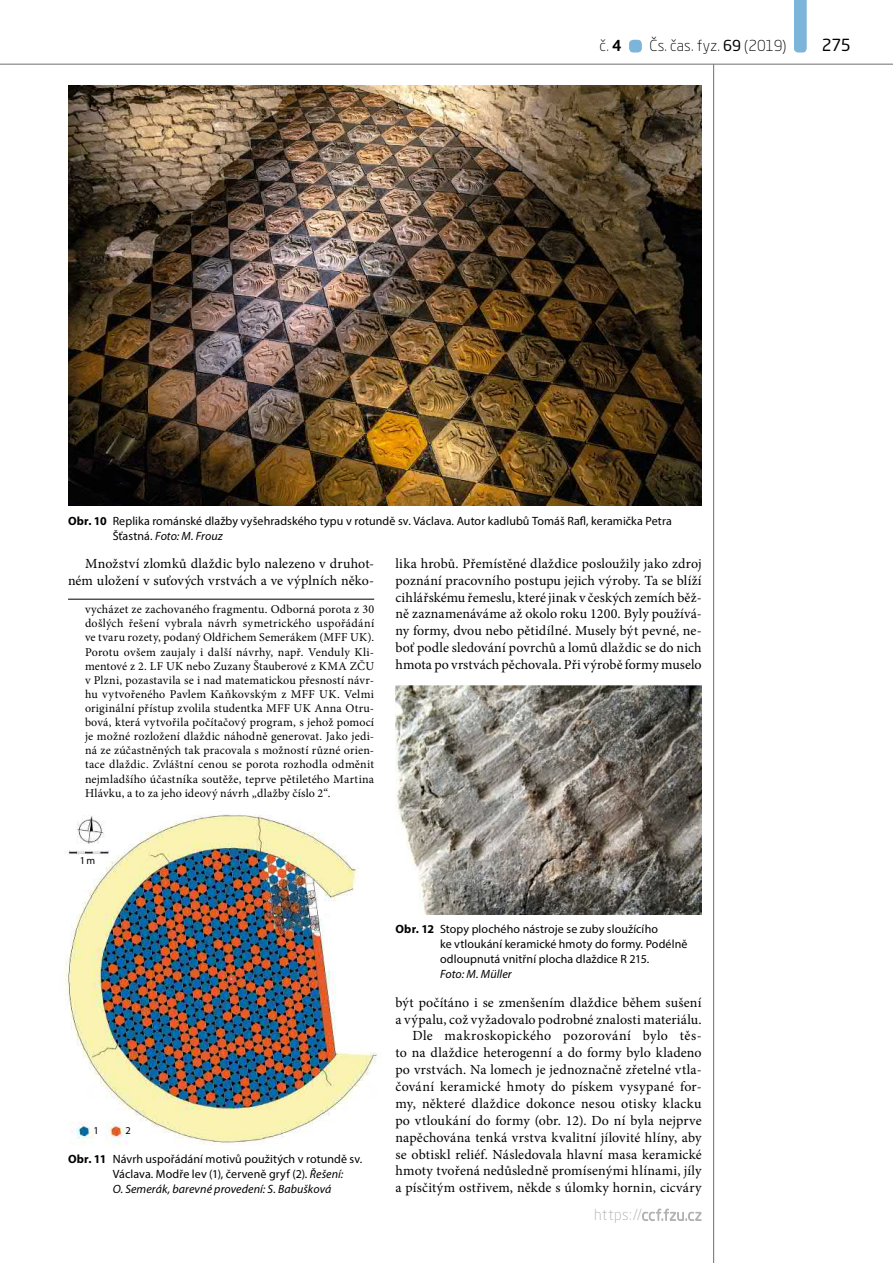
<style>
.page{position:relative;width:893px;height:1263px;background:#fff}
.page>*{position:absolute;margin:0;border:0;box-sizing:border-box;transform-origin:0 0}
.t1{font:16.5px "Neo Sans Pro";color:#000}
.t2{font:300 15px "Neo Sans Pro";letter-spacing:.005em;color:#000}
.normální{font:13.95px/17px "Minion Pro";letter-spacing:.01em;color:#000;text-align:justify}
.t3{font:12px/14.1px "Minion Pro";letter-spacing:.015em;color:#000;text-align:justify}
.obr-popisek2{font:12px/15px "Myriad Pro";letter-spacing:.01em;color:#000}
.popisek7{font:10.5px "Myriad Pro";color:#000}
.s1{font-weight:500}
.s2{font-weight:400}
.s3{font-weight:700}
.s4{font-style:italic}
</style>
<div class="page">
<hr style="left:713px;top:65px;width:1px;height:1198px;background:#706f6f">
<hr style="left:0;top:64px;width:893px;height:1px;background:#706f6f">
<svg style="left:642px;top:1208px;width:60px;height:13px"></svg>
<div style="left:629px;top:40px;width:13px;height:13px;background:#7db5da;border-radius:4px"></div>
<svg style="left:794px;top:0;width:13px;height:53px"></svg>
<hr style="left:68px;top:599px;width:306px;height:1px;background:#000">
<img style="left:68px;top:85px;width:634px;height:421px">
<img style="left:395px;top:686px;width:307px;height:229px">
<img style="left:65px;top:811px;width:314px;height:334px">
<p class="t2" style="left:600px;top:37px;width:23px">č. <span class="s1">4</span></p>
<p class="t2" style="left:649px;top:37px;width:139px">Čs. čas. fyz. <span class="s2">69</span> (2019)</p>
<p class="t1" style="left:822px;top:35px;width:31px">275</p>
<p class="obr-popisek2" style="left:113px;top:514px;width:561px;text-indent:-45px"><span class="s3">Obr. 10</span> Replika románské dlažby vyšehradského typu v rotundě sv. Václava. Autor kadlubů Tomáš Rafl, keramička Petra<br>Šťastná. <span class="s4">Foto: M. Frouz</span></p>
<p class="normální" style="left:68px;top:555px;width:308px;text-align:right">Množství zlomků dlaždic bylo nalezeno v druhot&shy;ném uložení v suťových vrstvách a ve výplních něko-</p>
<p class="t3" style="left:85px;top:602px;width:291px">vycházet ze zachovaného fragmentu. Odborná porota z 30 došlých řešení vybrala návrh symetrického uspořádání ve tvaru rozety, podaný Oldřichem Semerákem (MFF UK).<br>Porotu ovšem zaujaly i další návrhy, např. Venduly Kli&shy;mentové z 2. LF UK nebo Zuzany Štauberové z KMA ZČU v Plzni, pozastavila se i nad matematickou přesností návr&shy;hu vytvořeného Pavlem Kaňkovským z MFF UK. Velmi originální přístup zvolila studentka MFF UK Anna Otru&shy;bová, která vytvořila počítačový program, s jehož pomocí je možné rozložení dlaždic náhodně generovat. Jako jedi&shy;ná ze zúčastněných tak pracovala s možností různé orien&shy;tace dlaždic. Zvláštní cenou se porota rozhodla odměnit nejmladšího účastníka soutěže, teprve pětiletého Martina Hlávku, a to za jeho ideový návrh „dlažby číslo 2“.</p>
<p class="normální" style="left:395px;top:555px;width:308px">lika hrobů. Přemístěné dlaždice posloužily jako zdroj poznání pracovního postupu jejich výroby. Ta se blíží cihlářskému řemeslu, které jinak v českých zemích běž&shy;ně zaznamenáváme až okolo roku 1200. Byly používá&shy;ny formy, dvou nebo pětidílné. Musely být pevné, ne&shy;boť podle sledování povrchů a lomů dlaždic se do nich hmota po vrstvách pěchovala. Při výrobě formy muselo</p>
<p class="popisek7" style="left:80px;top:854px;width:17px">1m</p>
<p class="popisek7" style="left:93px;top:1124px;width:7px">1</p>
<p class="popisek7" style="left:126px;top:1124px;width:7px">2</p>
<p class="obr-popisek2" style="left:113px;top:1151px;width:251px;text-indent:-45px"><span class="s3">Obr. 11</span> Návrh uspořádání motivů použitých v rotundě sv.<br>Václava. Modře lev (1), červeně gryf (2). <span class="s4">Řešení:<br>O. Semerák, barevné provedení: S. Babušková</span></p>
<p class="obr-popisek2" style="left:440px;top:922px;width:249px;text-indent:-45px"><span class="s3">Obr. 12</span> Stopy plochého nástroje se zuby sloužícího<br>ke vtloukání keramické hmoty do formy. Podélně odloupnutá vnitřní plocha dlaždice R 215.<br><span class="s4">Foto: M. Müller</span></p>
<p class="normální" style="left:395px;top:994px;width:308px">být počítáno i se zmenšením dlaždice během sušení a výpalu, což vyžadovalo podrobné znalosti materiálu.</p>
<p class="normální" style="left:395px;top:1027px;width:308px;text-indent:17px">Dle makroskopického pozorování bylo těs&shy;to na dlaždice heterogenní a do formy bylo kladeno po vrstvách. Na lomech je jednoznačně zřetelné vtla&shy;čování keramické hmoty do pískem vysypané for&shy;my, některé dlaždice dokonce nesou otisky klacku po vtloukání do formy (obr. 12). Do ní byla nejprve napěchována tenká vrstva kvalitní jílovité hlíny, aby se obtiskl reliéf. Následovala hlavní masa keramické hmoty tvořená nedůsledně promísenými hlínami, jíly a písčitým ostřivem, někde s úlomky hornin, cicváry</p>
</div>
